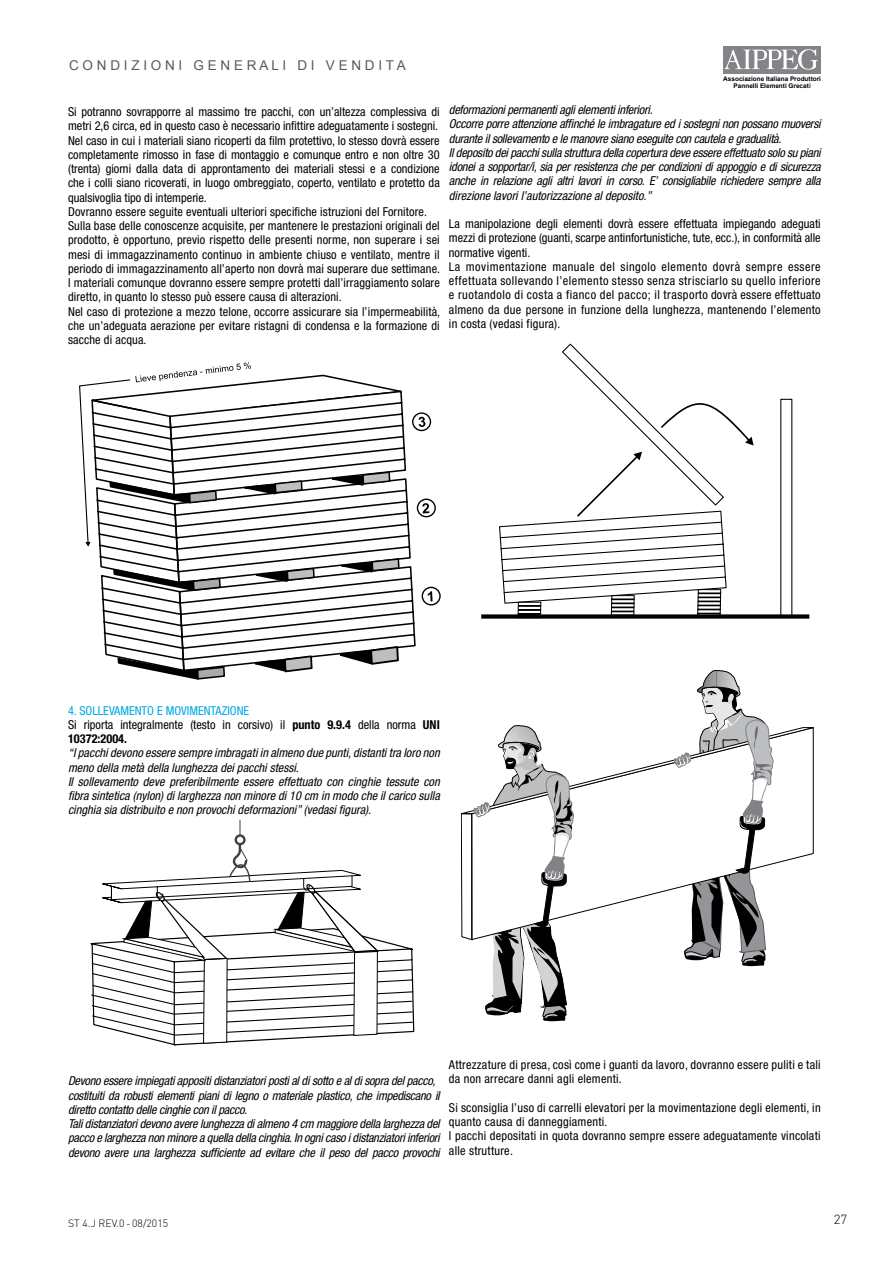
<style>
.page{position:relative;width:893px;height:1263px;background:#fff}
.page>*{position:absolute;margin:0;border:0;box-sizing:border-box;transform-origin:0 0}
.t1{font:13.5px "Arial";color:#58595b}
.t2{font:300 13.05px "DIN Pro";color:#000}
.t3{font:condensed 12.3px/14.2px "Helvetica Neue";letter-spacing:.01em;color:#000}
.t4{font:italic condensed 12.3px/14.2px "Helvetica Neue";letter-spacing:-.02em;color:#000}
.t5{font:italic condensed 12.3px/14.2px "Helvetica Neue";color:#000}
.t6{font:300 10.5px "DIN Pro";color:#000}
.t7{font:700 6.45px/7.2px "Arial";color:#000;text-align:center}
.s1{color:#113d6b}
.s2{color:#00a8e5}
.s3{font-weight:700}
</style>
<div class="page">
<div style="left:723px;top:46px;width:97px;height:27px;background:#828487"></div>
<svg style="left:724px;top:49px;width:94px;height:21px"></svg>
<div style="left:417px;top:498px;width:19px;height:20px;border:1px solid #000;border-radius:50%"></div>
<div style="left:421px;top:586px;width:20px;height:20px;border:1px solid #000;border-radius:50%"></div>
<svg style="left:79px;top:362px;width:354px;height:318px"></svg>
<svg style="left:90px;top:820px;width:325px;height:226px"></svg>
<svg style="left:499px;top:344px;width:294px;height:270px"></svg>
<svg style="left:461px;top:670px;width:352px;height:351px"></svg>
<div style="left:481px;top:614px;width:328px;height:5px;background:#000"></div>
<div style="left:697px;top:613px;width:23px;height:5px;border:1px solid #000"></div>
<div style="left:697px;top:609px;width:24px;height:4px;border:1px solid #000"></div>
<div style="left:697px;top:605px;width:24px;height:4px;border:1px solid #000"></div>
<div style="left:611px;top:611px;width:23px;height:4px;border:1px solid #000"></div>
<div style="left:698px;top:601px;width:23px;height:4px;border:1px solid #000"></div>
<div style="left:611px;top:607px;width:23px;height:4px;border:1px solid #000"></div>
<div style="left:698px;top:597px;width:23px;height:4px;border:1px solid #000"></div>
<div style="left:611px;top:603px;width:23px;height:4px;border:1px solid #000"></div>
<div style="left:518px;top:610px;width:23px;height:4px;border:1px solid #000"></div>
<div style="left:698px;top:593px;width:23px;height:4px;border:1px solid #000"></div>
<div style="left:611px;top:599px;width:23px;height:4px;border:1px solid #000"></div>
<div style="left:518px;top:606px;width:23px;height:4px;border:1px solid #000"></div>
<div style="left:698px;top:589px;width:23px;height:4px;border:1px solid #000"></div>
<div style="left:611px;top:595px;width:24px;height:4px;border:1px solid #000"></div>
<div style="left:518px;top:602px;width:23px;height:4px;border:1px solid #000"></div>
<p class="t1" style="left:69px;top:56px;width:338px">C O N D I Z I O N I G E N E R A L I D I V E N D I T A</p>
<p class="t3" style="left:68px;top:104px;width:374px">Si potranno sovrapporre al massimo tre pacchi, con un’altezza complessiva di metri 2,6 circa, ed in questo caso è necessario infittire adeguatamente i sostegni.<br>Nel caso in cui i materiali siano ricoperti da film protettivo, lo stesso dovrà essere completamente rimosso in fase di montaggio e comunque entro e non oltre 30 (trenta) giorni dalla data di approntamento dei materiali stessi e a condizione che i colli siano ricoverati, in luogo ombreggiato, coperto, ventilato e protetto da qualsivoglia tipo di intemperie.<br>Dovranno essere seguite eventuali ulteriori specifiche istruzioni del Fornitore.<br>Sulla base delle conoscenze acquisite, per mantenere le prestazioni originali del prodotto, è opportuno, previo rispetto delle presenti norme, non superare i sei mesi di immagazzinamento continuo in ambiente chiuso e ventilato, mentre il periodo di immagazzinamento all’aperto non dovrà mai superare due settimane. l materiali comunque dovranno essere sempre protetti dall’irraggiamento solare diretto, in quanto lo stesso può essere causa di alterazioni.<br>Nel caso di protezione a mezzo telone, occorre assicurare sia l’impermeabilità, che un’adeguata aerazione per evitare ristagni di condensa e la formazione di sacche di acqua.</p>
<p class="t7" style="left:723px;top:75px;width:99px">Associazione Italiana Produttori<br>Pannelli Elementi Grecat<span class="s1">i</span></p>
<p class="t4" style="left:449px;top:102px;width:373px">deformazioni permanenti agli elementi inferiori.<br>Occorre porre attenzione affinché le imbragature ed i sostegni non possano muoversi durante il sollevamento e le manovre siano eseguite con cautela e gradualità.<br>Il deposito dei pacchi sulla struttura della copertura deve essere effettuato solo su piani idonei a sopportar/i, sia per resistenza che per condizioni di appoggio e di sicurezza anche in relazione agli altri lavori in corso. E’ consigliabile richiedere sempre alla direzione lavori l’autorizzazione al deposito.”</p>
<p class="t3" style="left:449px;top:217px;width:373px">La manipolazione degli elementi dovrà essere effettuata impiegando adeguati mezzi di protezione (guanti, scarpe antinfortunistiche, tute, ecc.), in conformità alle normative vigenti.<br>La movimentazione manuale del singolo elemento dovrà sempre essere effettuata sollevando l’elemento stesso senza strisciarlo su quello inferiore e ruotandolo di costa a fianco del pacco; il trasporto dovrà essere effettuato almeno da due persone in funzione della lunghezza, mantenendo l’elemento in costa (vedasi figura).</p>
<p class="t3" style="left:68px;top:703px;width:373px"><span class="s2">4. SOLLEVAMENTO E MOVIMENTAZIONE<br></span>Si riporta integralmente (testo in corsivo) il <span class="s3">punto 9.9.4</span> della norma <span class="s3">UNI<br>10372:2004.</span></p>
<p class="t5" style="left:68px;top:746px;width:373px">“l pacchi devono essere sempre imbragati in almeno due punti, distanti tra loro non meno della metà della lunghezza dei pacchi stessi.<br>Il sollevamento deve preferibilmente essere effettuato con cinghie tessute con fibra sintetica (nylon) di larghezza non minore di 10 cm in modo che il carico sulla cinghia sia distribuito e non provochi deformazioni” (vedasi figura).</p>
<p class="t3" style="left:449px;top:1057px;width:373px">Attrezzature di presa, così come i guanti da lavoro, dovranno essere puliti e tali da non arrecare danni agli elementi.</p>
<p class="t3" style="left:449px;top:1100px;width:373px">Si sconsiglia l’uso di carrelli elevatori per la movimentazione degli elementi, in quanto causa di danneggiamenti.<br>l pacchi depositati in quota dovranno sempre essere adeguatamente vincolati alle strutture.</p>
<p class="t4" style="left:68px;top:1074px;width:373px">Devono essere impiegati appositi distanziatori posti al di sotto e al di sopra del pacco, costituiti da robusti elementi piani di legno o materiale plastico, che impediscano il diretto contatto delle cinghie con il pacco.<br>Tali distanziatori devono avere lunghezza di almeno 4 cm maggiore della larghezza del pacco e larghezza non minore a quella della cinghia. In ogni caso i distanziatori inferiori devono avere una larghezza sufficiente ad evitare che il peso del pacco provochi</p>
<p class="t6" style="left:68px;top:1216px;width:102px">ST 4.J REV.0 - 08/2015</p>
<p class="t2" style="left:834px;top:1210px;width:15px">27</p>
</div>
